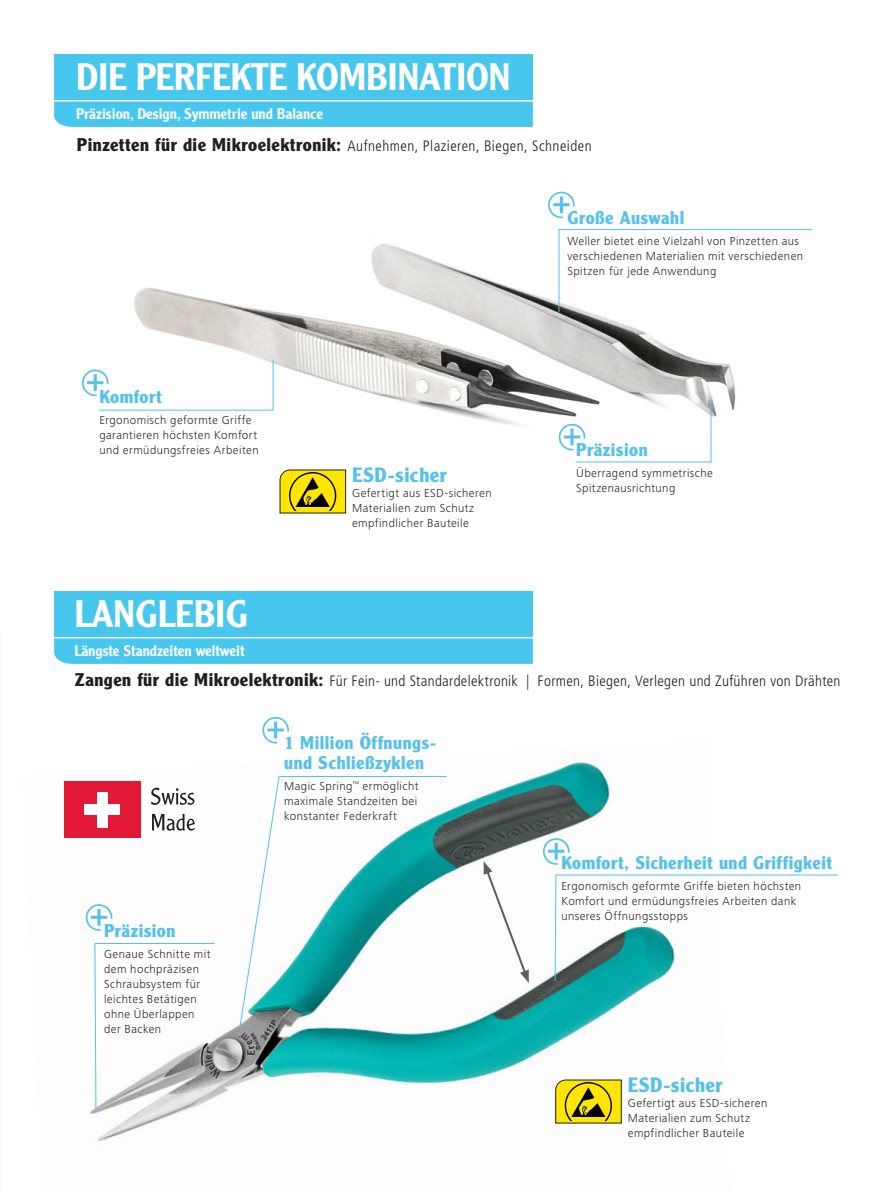
<style>
.page{position:relative;width:893px;height:1191px;background:#fff}
.page>*{position:absolute;margin:0;border:0;box-sizing:border-box;transform-origin:0 0}
.t1{font:500 37.5px "Clearface Gothic LT Std";letter-spacing:-.01em;color:#fff}
.t2{font:700 20.25px "Clearface Gothic LT Std";letter-spacing:.025em;color:#56c1eb}
.t3{font:700 18px/19.5px "Clearface Gothic LT Std";letter-spacing:.025em;color:#56c1eb}
.t4{font:300 condensed 15px "Frutiger";letter-spacing:.025em;color:#221f1f}
.t5{font:500 15px "Clearface Gothic LT Std";color:#fff}
.t6{font:300 12px/15px "Frutiger Next LT";letter-spacing:.035em;color:#221f1f}
.s1{font-family:"Clearface Gothic LT Std";font-weight:700;font-stretch:normal;font-size:18px}
</style>
<div class="page">
<img style="left:134px;top:244px;width:602px;height:195px">
<img style="left:85px;top:743px;width:569px;height:399px">
<svg style="left:548px;top:192px;width:27px;height:26px"></svg>
<svg style="left:558px;top:229px;width:255px;height:84px"></svg>
<svg style="left:559px;top:397px;width:153px;height:66px"></svg>
<svg style="left:82px;top:359px;width:192px;height:52px"></svg>
<svg style="left:484px;top:861px;width:45px;height:122px"></svg>
<svg style="left:543px;top:838px;width:27px;height:26px"></svg>
<svg style="left:554px;top:874px;width:284px;height:108px"></svg>
<svg style="left:239px;top:775px;width:208px;height:254px"></svg>
<svg style="left:262px;top:717px;width:27px;height:26px"></svg>
<svg style="left:94px;top:942px;width:121px;height:168px"></svg>
<svg style="left:86px;top:904px;width:26px;height:26px"></svg>
<div style="left:64px;top:781px;width:76px;height:57px;background:#e31836"></div>
<div style="left:84px;top:804px;width:36px;height:10px;background:#fff"></div>
<div style="left:97px;top:792px;width:10px;height:35px;background:#fff"></div>
<svg style="left:152px;top:814px;width:43px;height:16px"></svg>
<svg style="left:151px;top:787px;width:44px;height:18px"></svg>
<svg style="left:279px;top:469px;width:68px;height:45px;background:#c6b40e"></svg>
<svg style="left:555px;top:1079px;width:67px;height:45px;background:#c5b20a"></svg>
<svg style="left:54px;top:638px;width:479px;height:26px;background:#4bc8ed"></svg>
<div style="left:54px;top:591px;width:479px;height:45px;background:#47c7ed"></div>
<div style="left:54px;top:101px;width:479px;height:26px;background:#47c7ed"></div>
<div style="left:54px;top:54px;width:479px;height:45px;background:#47c7ed"></div>
<h1 class="t1" style="left:76px;top:56px;width:436px">DIE PERFEKTE KOMBINATION</h1>
<p class="t5" style="left:76px;top:105px;width:248px">Präzision, Design, Symmetrie und Balance</p>
<p class="t4" style="left:77px;top:140px;width:516px"><span class="s1">Pinzetten für die Mikroelektronik:</span> Aufnehmen, Plazieren, Biegen, Schneiden</p>
<h3 class="t3" style="left:99px;top:386px;width:64px">Komfort</h3>
<p class="t6" style="left:99px;top:412px;width:161px">Ergonomisch geformte Griffe garantieren höchsten Komfort und ermüdungsfreies Arbeiten</p>
<h1 class="t1" style="left:74px;top:593px;width:175px">LANGLEBIG</h1>
<p class="t5" style="left:74px;top:642px;width:172px">Längste Standzeiten weltweit</p>
<h2 class="t2" style="left:352px;top:463px;width:96px">ESD-sicher</h2>
<p class="t6" style="left:352px;top:486px;width:141px">Gefertigt aus ESD-sicheren<br>Materialien zum Schutz empfindlicher Bauteile</p>
<h3 class="t3" style="left:567px;top:208px;width:119px">Große Auswahl</h3>
<p class="t6" style="left:567px;top:234px;width:237px">Weller bietet eine Vielzahl von Pinzetten aus verschiedenen Materialien mit verschiedenen<br>Spitzen für jede Anwendung</p>
<h3 class="t3" style="left:576px;top:440px;width:73px">Präzision</h3>
<p class="t6" style="left:576px;top:466px;width:138px">Überragend symmetrische<br>Spitzenausrichtung</p>
<p class="t4" style="left:75px;top:674px;width:767px"><span class="s1">Zangen für die Mikroelektronik:</span> Für Fein- und Standardelektronik | Formen, Biegen, Verlegen und Zuführen von Drähten</p>
<h3 class="t3" style="left:104px;top:920px;width:73px">Präzision</h3>
<p class="t6" style="left:104px;top:946px;width:108px">Genaue Schnitte mit dem hochpräzisen<br>Schraubsystem für leichtes Betätigen ohne Überlappen der Backen</p>
<h3 class="t3" style="left:284px;top:733px;width:153px">1 Million Öffnungs&shy;und Schließzyklen</h3>
<p class="t6" style="left:284px;top:778px;width:136px;text-align:justify">Magic Spring<sup>™</sup> ermöglicht maximale Standzeiten bei konstanter Federkraft</p>
<h3 class="t3" style="left:561px;top:853px;width:272px">Komfort, Sicherheit und Griffigkeit</h3>
<p class="t6" style="left:561px;top:879px;width:241px">Ergonomisch geformte Griffe bieten höchsten<br>Komfort und ermüdungsfreies Arbeiten dank unseres Öffnungsstopps</p>
<h2 class="t2" style="left:628px;top:1073px;width:96px">ESD-sicher</h2>
<p class="t6" style="left:628px;top:1096px;width:141px">Gefertigt aus ESD-sicheren<br>Materialien zum Schutz empfindlicher Bauteile</p>
</div>
